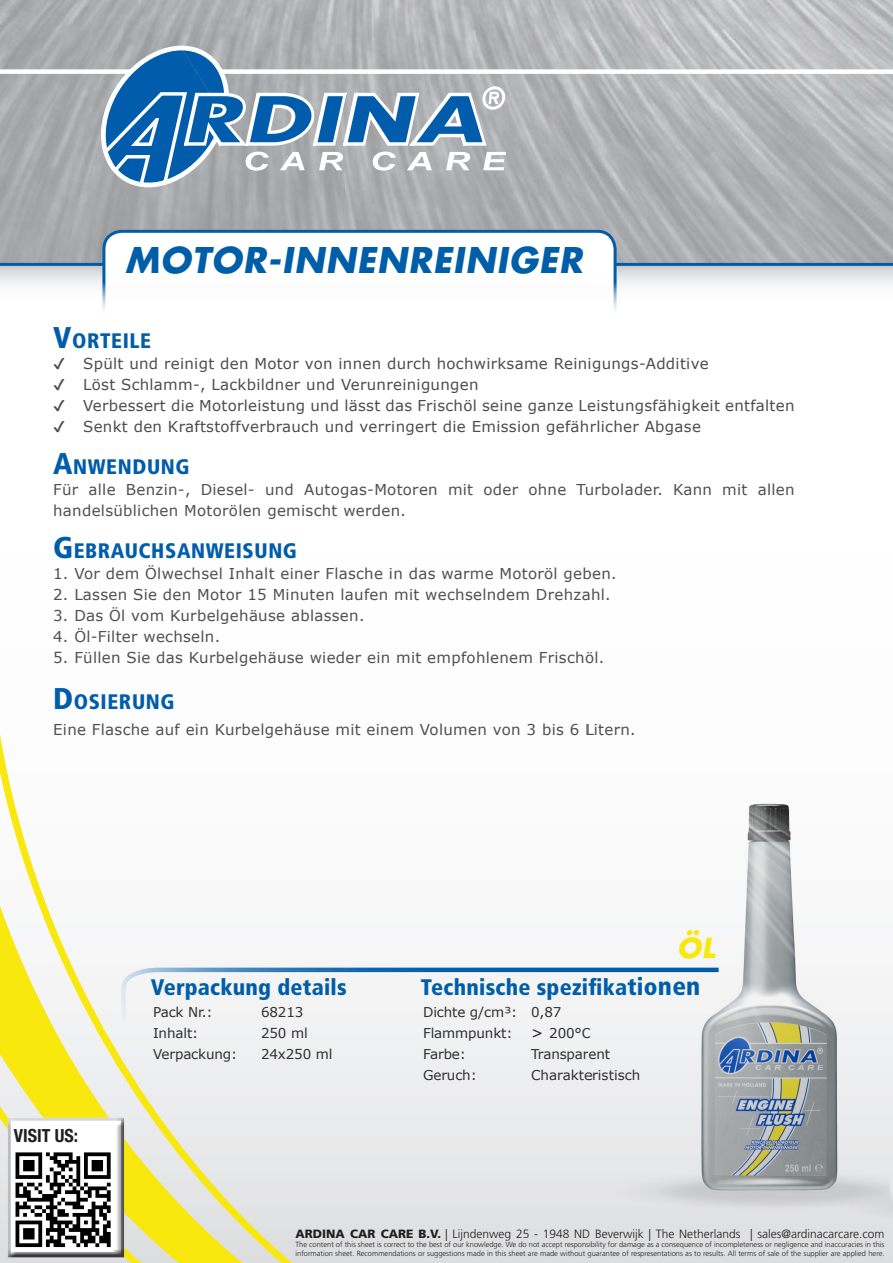
<style>
.page{position:relative;width:893px;height:1263px;background:#fff}
.page>*{position:absolute;margin:0;border:0;box-sizing:border-box;transform-origin:0 0}
.t1{font:italic 700 34.5px "Futura";letter-spacing:.03em;color:#005ea9}
.t2{font:italic 700 27px "Futura";color:#f9e80e}
.t3{font:900 condensed 22.5px "Frutiger LT Std";letter-spacing:.01em;color:#005ea9}
.t4{font:900 condensed 21px "Frutiger LT Std";letter-spacing:.03em;color:#015dab}
.t5{font:700 condensed 18px "Helvetica Neue LT Com";color:#231f20}
.t6{font:15px/21px "Verdana";letter-spacing:.02em;color:#4e4f50}
.t7{font:15px "Verdana";letter-spacing:.02em;color:#4b4c4d}
.t8{font:13.5px "Verdana";letter-spacing:-.01em;color:#312f30}
.t9{font:300 12px "Frutiger LT Std";color:#231f20}
.t10{font:300 7.5px/9px "Frutiger LT Std";color:#231f20}
.s1{font-size:30px}
.s2{font-family:"Meiryo UI"}
.s3{font-size:24px}
.s4{font-size:25.5px}
.s5{font-size:15px;color:#231f20}
.s6{font-weight:900}
</style>
<div class="page">
<img style="left:0;top:0;width:893px;height:263px">
<div style="left:0;top:69px;width:893px;height:5px;background:#fff"></div>
<svg style="left:96px;top:43px;width:410px;height:147px;background:#8aa4bb"></svg>
<svg style="left:0;top:266px;width:893px;height:19px"></svg>
<hr style="left:0;top:263px;width:893px;height:3px;background:#015dab">
<svg style="left:0;top:734px;width:537px;height:529px;fill:#f6f5f6"></svg>
<div style="left:104px;top:231px;width:511px;height:135px;background:#fff;border-radius:18px"></div>
<div style="left:102px;top:230px;width:515px;height:137px;border:3px solid #005daa;border-radius:18px"></div>
<svg style="left:120px;top:966px;width:468px;height:56px"></svg>
<img style="left:588px;top:803px;width:226px;height:445px">
<img style="left:814px;top:975px;width:79px;height:288px">
<div style="left:8px;top:1117px;width:117px;height:141px;background:#231f20;opacity:.75"></div>
<img style="left:11px;top:1149px;width:102px;height:102px">
<p class="t1" style="left:125px;top:236px;width:459px">MOTOR-INNENREINIGER</p>
<p class="t4" style="left:53px;top:328px;width:99px"><span class="s1">V</span>ORTEILE</p>
<p class="t7" style="left:53px;top:353px;width:657px"><span class="s2">✔</span> Spült und reinigt den Motor von innen durch hochwirksame Reinigungs-Additive</p>
<p class="t7" style="left:53px;top:374px;width:427px"><span class="s2">✔</span> Löst Schlamm-, Lackbildner und Verunreinigungen</p>
<p class="t7" style="left:53px;top:395px;width:743px"><span class="s2">✔</span> Verbessert die Motorleistung und lässt das Frischöl seine ganze Leistungsfähigkeit entfalten</p>
<p class="t7" style="left:53px;top:416px;width:649px"><span class="s2">✔</span> Senkt den Kraftstoffverbrauch und verringert die Emission gefährlicher Abgase</p>
<p class="t4" style="left:53px;top:454px;width:138px"><span class="s1">A</span>NWENDUNG</p>
<p class="t6" style="left:53px;top:479px;width:743px">Für alle Benzin-, Diesel- und Autogas-Motoren mit oder ohne Turbolader. Kann mit allen handelsüblichen Motorölen gemischt werden.</p>
<p class="t4" style="left:53px;top:538px;width:245px"><span class="s1">G</span>EBRAUCHSANWEISUNG</p>
<p class="t6" style="left:53px;top:563px;width:565px">1. Vor dem Ölwechsel Inhalt einer Flasche in das warme Motoröl geben.</p>
<p class="t6" style="left:53px;top:584px;width:559px">2. Lassen Sie den Motor 15 Minuten laufen mit wechselndem Drehzahl.</p>
<p class="t6" style="left:53px;top:605px;width:313px">3. Das Öl vom Kurbelgehäuse ablassen.</p>
<p class="t6" style="left:53px;top:626px;width:169px">4. Öl-Filter wechseln.</p>
<p class="t6" style="left:53px;top:647px;width:553px">5. Füllen Sie das Kurbelgehäuse wieder ein mit empfohlenem Frischöl.</p>
<p class="t4" style="left:53px;top:689px;width:123px"><span class="s1">D</span>OSIERUNG</p>
<p class="t6" style="left:53px;top:718px;width:584px">Eine Flasche auf ein Kurbelgehäuse mit einem Volumen von 3 bis 6 Litern.</p>
<p class="t2" style="left:677px;top:929px;width:40px">ÖL</p>
<p class="t3" style="left:151px;top:974px;width:197px">Verpackung details</p>
<p class="t3" style="left:421px;top:974px;width:281px">Technische spezifika<span class="s3">tio</span><span class="s4">nen</span></p>
<p class="t5" style="left:14px;top:1125px;width:66px">VISIT US:</p>
<p class="t8" style="left:153px;top:1003px;width:61px">Pack Nr.:</p>
<p class="t8" style="left:261px;top:1003px;width:44px">68213</p>
<p class="t8" style="left:423px;top:1003px;width:140px">Dichte g/cm³: 0,87</p>
<p class="t8" style="left:153px;top:1024px;width:47px">Inhalt:</p>
<p class="t8" style="left:261px;top:1024px;width:48px">250 ml</p>
<p class="t8" style="left:423px;top:1024px;width:170px">Flammpunkt: <span class="s5">&gt;</span> 200°C</p>
<p class="t8" style="left:153px;top:1045px;width:86px">Verpackung:</p>
<p class="t8" style="left:261px;top:1045px;width:73px">24x250 ml</p>
<p class="t8" style="left:423px;top:1045px;width:44px">Farbe:</p>
<p class="t8" style="left:531px;top:1045px;width:81px">Transparent</p>
<p class="t8" style="left:423px;top:1066px;width:55px">Geruch:</p>
<p class="t8" style="left:531px;top:1066px;width:111px">Charakteristisch</p>
<p class="t9" style="left:296px;top:1227px;width:590px"><span class="s6">ARDINA CAR CARE B.V.</span> | Lijndenweg 25 - 1948 ND Beverwijk | The Netherlands | sales@ardinacarcare.com</p>
<p class="t10" style="left:296px;top:1240px;width:590px">The content of this sheet is correct to the best of our knowledge. We do not accept responsibility for damage as a consequence of incompleteness or negligence and inaccuracies in this information sheet. Recommendations or suggestions made in this sheet are made without guarantee of respresentations as to results. All terms of sale of the supplier are applied here.</p>
</div>
